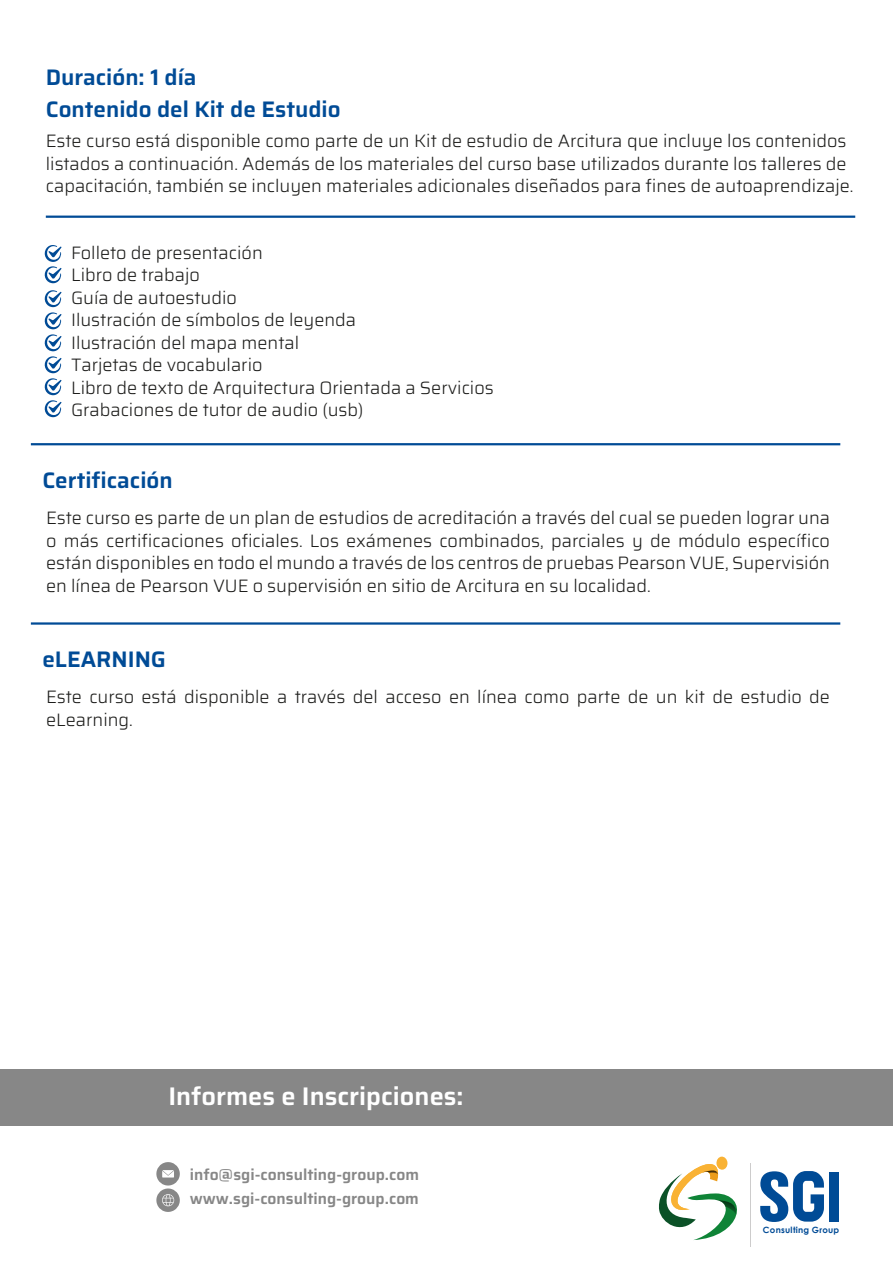
<style>
.page{position:relative;width:893px;height:1263px;background:#fff}
.page>*{position:absolute;margin:0;border:0;box-sizing:border-box;transform-origin:0 0}
.t1{font:600 25.5px "Saira";color:#fff}
.t2{font:600 22.5px/32.4px "Saira";color:#004b96}
.t3{font:300 18px/22.5px "Saira";color:#1d1d1b}
.t4{font:600 15.75px/24.3px "Saira";color:#878787}
.t5{font:700 8.7px "Century Gothic";letter-spacing:.03em;color:#004b96}
</style>
<div class="page">
<hr style="left:46px;top:216px;width:809px;height:2px;background:#004b96">
<hr style="left:31px;top:443px;width:809px;height:2px;background:#004b96">
<hr style="left:31px;top:622px;width:809px;height:3px;background:#004b96">
<hr style="left:750px;top:1163px;width:1px;height:83px;background:#cdcccc">
<svg style="left:760px;top:1171px;width:64px;height:51px"></svg>
<div style="left:829px;top:1172px;width:10px;height:49px;background:#004b96"></div>
<svg style="left:659px;top:1164px;width:78px;height:76px"></svg>
<svg style="left:716px;top:1156px;width:12px;height:14px"></svg>
<svg style="left:44px;top:245px;width:18px;height:38px"></svg>
<svg style="left:44px;top:290px;width:18px;height:127px"></svg>
<div style="left:0;top:1069px;width:893px;height:56px;background:#878787"></div>
<svg style="left:156px;top:1162px;width:24px;height:50px"></svg>
<p class="t2" style="left:46px;top:61px;width:296px">Duración: 1 día<br>Contenido del Kit de Estudio</p>
<p class="t3" style="left:46px;top:129px;width:809px">Este curso está disponible como parte de un Kit de estudio de Arcitura que incluye los contenidos listados a continuación. Además de los materiales del curso base utilizados durante los talleres de capacitación, también se incluyen materiales adicionales diseñados para fines de autoaprendizaje.</p>
<p class="t3" style="left:71px;top:241px;width:424px">Folleto de presentación<br>Libro de trabajo<br>Guía de autoestudio<br>Ilustración de símbolos de leyenda<br>Ilustración del mapa mental<br>Tarjetas de vocabulario<br>Libro de texto de Arquitectura Orientada a Servicios<br>Grabaciones de tutor de audio (usb)</p>
<p class="t2" style="left:42px;top:464px;width:132px">Certificación</p>
<p class="t3" style="left:46px;top:506px;width:786px;text-align:justify">Este curso es parte de un plan de estudios de acreditación a través del cual se pueden lograr una o más certificaciones oficiales. Los exámenes combinados, parciales y de módulo específico están disponibles en todo el mundo a través de los centros de pruebas Pearson VUE, Supervisión en línea de Pearson VUE o supervisión en sitio de Arcitura en su localidad.</p>
<p class="t2" style="left:42px;top:643px;width:125px">eLEARNING</p>
<p class="t3" style="left:46px;top:685px;width:785px">Este curso está disponible a través del acceso en línea como parte de un kit de estudio de eLearning.</p>
<h1 class="t1" style="left:168px;top:1076px;width:297px">Informes e Inscripciones:</h1>
<p class="t4" style="left:190px;top:1162px;width:231px">info@sgi-consulting-group.com www.sgi-consulting-group.com</p>
<p class="t5" style="left:763px;top:1223px;width:78px">Consulting Group</p>
</div>
